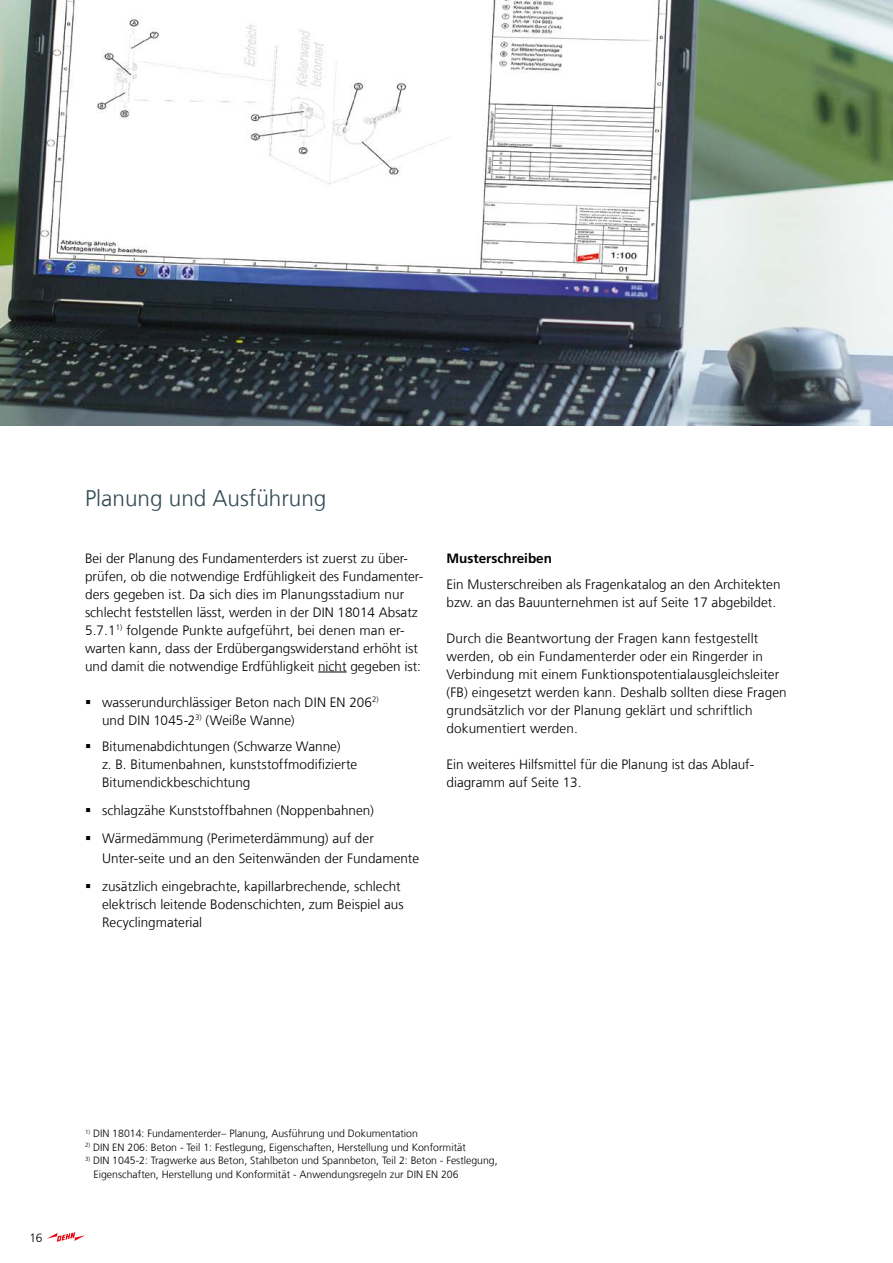
<style>
.page{position:relative;width:893px;height:1263px;background:#fff}
.page>*{position:absolute;margin:0;border:0;box-sizing:border-box;transform-origin:0 0}
.t1{font:300 22.5px "Frutiger LT Com";color:#324a52}
.t2{font:300 13.5px/18px "Frutiger LT Com";color:#000}
.t3{font:700 13.5px "Frutiger LT Com";color:#000}
.t4{font:300 12px "Frutiger LT Com";color:#000}
.t5{font:300 10.5px/13.5px "Frutiger LT Com";color:#000}
</style>
<div class="page">
<svg style="left:318px;top:672px;width:29px;height:1px"></svg>
<img style="left:0;top:0;width:892px;height:425px">
<hr style="left:892px;top:0;width:1px;height:425px;background:#ececec">
<svg style="left:47px;top:1232px;width:38px;height:10px"></svg>
<h1 class="t1" style="left:85px;top:485px;width:243px">Planung und Ausführung</h1>
<p class="t2" style="left:85px;top:549px;width:340px">Bei der Planung des Fundamenterders ist zuerst zu über&shy;prüfen, ob die notwendige Erdfühligkeit des Fundamenter&shy;ders gegeben ist. Da sich dies im Planungsstadium nur schlecht feststellen lässt, werden in der DIN 18014 Absatz 5.7.1<sup>1)</sup> folgende Punkte aufgeführt, bei denen man er&shy;warten kann, dass der Erdübergangswiderstand erhöht ist und damit die notwendige Erdfühligkeit nicht gegeben ist:</p>
<p class="t2" style="left:102px;top:693px;width:278px">wasserundurchlässiger Beton nach DIN EN 206<sup>2) </sup>und DIN 1045-2<sup>3)</sup> (Weiße Wanne)</p>
<p class="t2" style="left:102px;top:738px;width:257px">Bitumenabdichtungen (Schwarze Wanne)<br>z. B. Bitumenbahnen, kunststoffmodifizierte<br>Bitumendickbeschichtung</p>
<p class="t2" style="left:102px;top:797px;width:273px;line-height:28px">schlagzähe Kunststoffbahnen (Noppenbahnen)<br>Wärmedämmung (Perimeterdämmung) auf der</p>
<p class="t2" style="left:102px;top:844px;width:319px;line-height:28px">Unter-seite und an den Seitenwänden der Fundamente zusätzlich eingebrachte, kapillarbrechende, schlecht</p>
<p class="t2" style="left:102px;top:895px;width:303px">elektrisch leitende Bodenschichten, zum Beispiel aus<br>Recyclingmaterial</p>
<p class="t3" style="left:446px;top:550px;width:107px">Musterschreiben</p>
<p class="t2" style="left:446px;top:576px;width:336px">Ein Musterschreiben als Fragenkatalog an den Architekten bzw. an das Bauunternehmen ist auf Seite 17 abgebildet.</p>
<p class="t2" style="left:446px;top:630px;width:342px">Durch die Beantwortung der Fragen kann festgestellt werden, ob ein Fundamenterder oder ein Ringerder in Verbindung mit einem Funktionspotentialausgleichsleiter (FB) eingesetzt werden kann. Deshalb sollten diese Fragen grundsätzlich vor der Planung geklärt und schriftlich dokumentiert werden.</p>
<p class="t2" style="left:446px;top:756px;width:309px">Ein weiteres Hilfsmittel für die Planung ist das Ablauf&shy;diagramm auf Seite 13.</p>
<p class="t4" style="left:30px;top:1230px;width:14px">16</p>
<p class="t5" style="left:85px;top:1127px;width:334px"><sup>1)</sup> DIN 18014: Fundamenterder– Planung, Ausführung und Dokumentation</p>
<p class="t5" style="left:85px;top:1140px;width:382px"><sup>2)</sup> DIN EN 206: Beton - Teil 1: Festlegung, Eigenschaften, Herstellung und Konformität</p>
<p class="t5" style="left:94px;top:1154px;width:406px;text-indent:-9px"><sup>3)</sup> DIN 1045-2: Tragwerke aus Beton, Stahlbeton und Spannbeton, Teil 2: Beton - Festlegung,<br>Eigenschaften, Herstellung und Konformität - Anwendungsregeln zur DIN EN 206</p>
</div>
